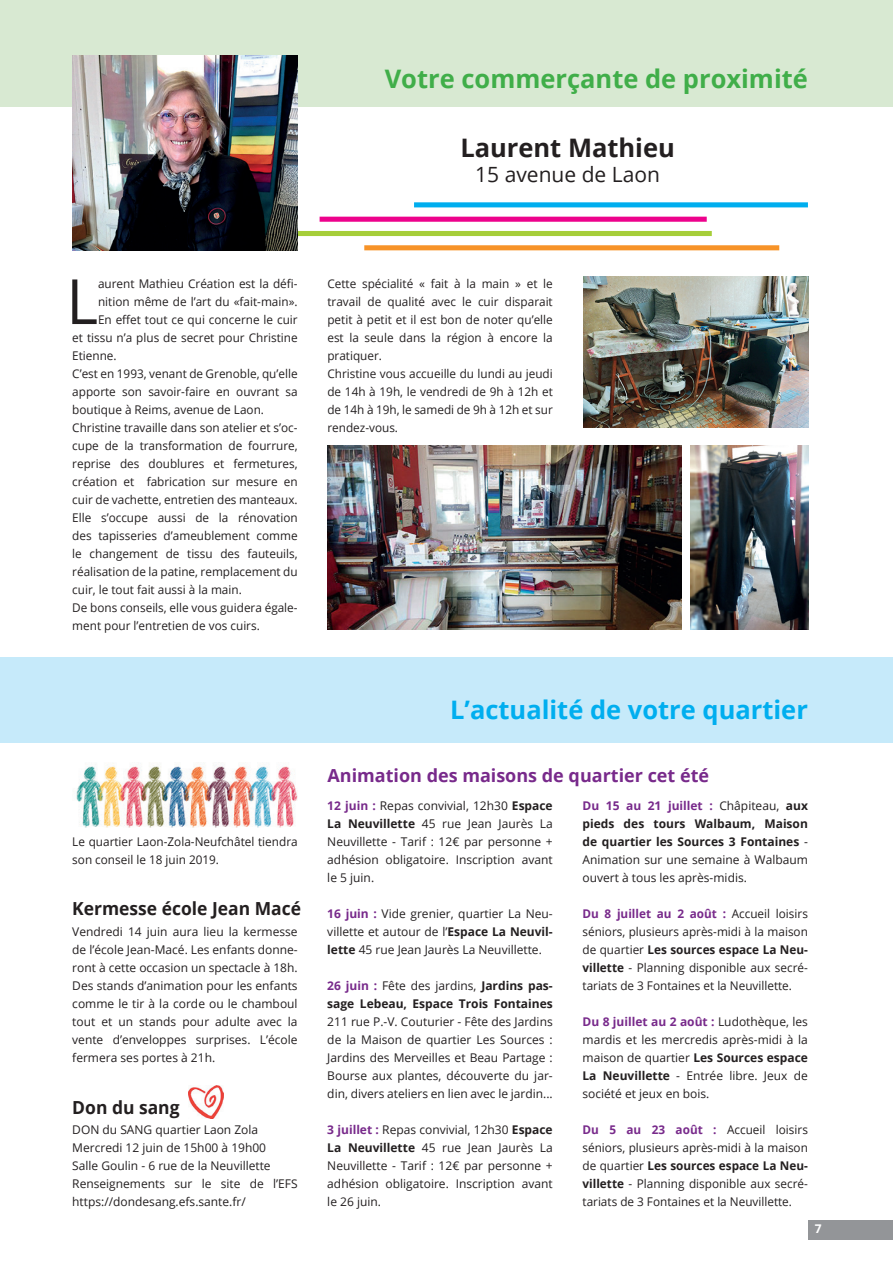
<style>
.page{position:relative;width:893px;height:1263px;background:#fff}
.page>*{position:absolute;margin:0;border:0;box-sizing:border-box;transform-origin:0 0}
.t1{font:62.4px "Open Sans";color:#231f20}
.t2{font:700 25.5px "Open Sans";color:#40ae49}
.t3{font:700 25.5px "Open Sans";color:#00aeef}
.t4{font:700 25.5px "Open Sans";color:#231f20}
.t5{font:21px "Open Sans";color:#231f20}
.t6{font:700 18px "Open Sans";color:#782a8b}
.t7{font:700 18px "Open Sans";color:#231f20}
.t8{font:12px/18px "Open Sans";color:#231f20;text-align:justify}
.t9{font:700 12px/18px "Open Sans";color:#231f20}
.t10{font:700 12px "Open Sans";color:#fff}
.s1{font-weight:700;color:#782a8b}
.s2{font-weight:700}
.s3{color:#782a8b}
.s4{font-weight:400}
</style>
<div class="page">
<div style="left:808px;top:1220px;width:85px;height:19px;background:#939598"></div>
<div style="left:0;top:0;width:893px;height:106px;background:#d8e9d2"></div>
<div style="left:414px;top:202px;width:394px;height:5px;background:#00aeef"></div>
<div style="left:320px;top:217px;width:387px;height:5px;background:#ed028c"></div>
<div style="left:364px;top:245px;width:415px;height:5px;background:#f79328"></div>
<div style="left:298px;top:231px;width:414px;height:5px;background:#a6ce39"></div>
<img style="left:72px;top:55px;width:226px;height:196px">
<div style="left:0;top:657px;width:893px;height:85px;background:#c6eafa"></div>
<img style="left:76px;top:763px;width:222px;height:65px">
<img style="left:583px;top:276px;width:225px;height:151px">
<img style="left:328px;top:446px;width:353px;height:184px">
<img style="left:691px;top:446px;width:117px;height:184px">
<img style="left:188px;top:1086px;width:35px;height:32px">
<h2 class="t2" style="left:385px;top:60px;width:425px">Votre commerçante de proximité</h2>
<h2 class="t4" style="left:460px;top:129px;width:216px">Laurent Mathieu</h2>
<h3 class="t5" style="left:475px;top:160px;width:186px">15 avenue de Laon</h3>
<h1 class="t1" style="left:66px;top:259px;width:33px">L</h1>
<p class="t8" style="left:98px;top:274px;width:201px">aurent Mathieu Création est la défi-</p>
<p class="t8" style="left:98px;top:292px;width:201px">nition même de l’art du «fait-main».</p>
<p class="t8" style="left:98px;top:310px;width:201px">En effet tout ce qui concerne le cuir</p>
<p class="t8" style="left:72px;top:328px;width:227px">et tissu n’a plus de secret pour Christine</p>
<p class="t8" style="left:72px;top:346px;width:46px">Etienne.</p>
<p class="t8" style="left:72px;top:364px;width:227px">C’est en 1993, venant de Grenoble, qu’elle</p>
<p class="t8" style="left:72px;top:382px;width:227px">apporte son savoir-faire en ouvrant sa</p>
<p class="t8" style="left:72px;top:400px;width:193px">boutique à Reims, avenue de Laon.</p>
<p class="t8" style="left:72px;top:418px;width:227px">Christine travaille dans son atelier et s’oc-</p>
<p class="t8" style="left:72px;top:436px;width:227px">cupe de la transformation de fourrure,</p>
<p class="t8" style="left:72px;top:454px;width:227px">reprise des doublures et fermetures,</p>
<p class="t8" style="left:72px;top:472px;width:227px">création et fabrication sur mesure en</p>
<p class="t8" style="left:72px;top:490px;width:227px">cuir de vachette, entretien des manteaux.</p>
<p class="t8" style="left:72px;top:508px;width:227px">Elle s’occupe aussi de la rénovation</p>
<p class="t8" style="left:72px;top:526px;width:227px">des tapisseries d’ameublement comme</p>
<p class="t8" style="left:72px;top:544px;width:227px">le changement de tissu des fauteuils,</p>
<p class="t8" style="left:72px;top:562px;width:227px">réalisation de la patine, remplacement du</p>
<p class="t8" style="left:72px;top:580px;width:171px">cuir, le tout fait aussi à la main.</p>
<p class="t8" style="left:72px;top:598px;width:227px">De bons conseils, elle vous guidera égale-</p>
<p class="t8" style="left:72px;top:616px;width:189px">ment pour l’entretien de vos cuirs.</p>
<p class="t8" style="left:327px;top:274px;width:227px;text-align:left">Cette spécialité « fait à la main » et le travail de qualité avec le cuir disparait petit à petit et il est bon de noter qu’elle est la seule dans la région à encore la pratiquer.<br>Christine vous accueille du lundi au jeudi de 14h à 19h, le vendredi de 9h à 12h et de 14h à 19h, le samedi de 9h à 12h et sur rendez-vous.</p>
<p class="t8" style="left:72px;top:832px;width:227px">Le quartier Laon-Zola-Neufchâtel tiendra son conseil le 18 juin 2019.</p>
<h3 class="t7" style="left:72px;top:896px;width:230px">Kermesse école Jean Macé</h3>
<p class="t8" style="left:72px;top:922px;width:227px">Vendredi 14 juin aura lieu la kermesse de l’école Jean-Macé. Les enfants donne&shy;ront à cette occasion un spectacle à 18h.<br>Des stands d’animation pour les enfants comme le tir à la corde ou le chamboul tout et un stands pour adulte avec la vente d’enveloppes surprises. L’école fermera ses portes à 21h.</p>
<h3 class="t7" style="left:72px;top:1095px;width:109px">Don du sang</h3>
<p class="t8" style="left:72px;top:1120px;width:227px;text-align:left">DON du SANG quartier Laon Zola Mercredi 12 juin de 15h00 à 19h00<br>Salle Goulin - 6 rue de la Neuvillette Renseignements sur le site de l’EFS https://dondesang.efs.sante.fr/</p>
<h2 class="t3" style="left:450px;top:692px;width:359px">L’actualité de votre quartier</h2>
<h3 class="t6" style="left:327px;top:763px;width:383px">Animation des maisons de quartier cet été</h3>
<p class="t8" style="left:327px;top:796px;width:227px"><span class="s1">12 juin :</span> Repas convivial, 12h30 <span class="s2">Espace La Neuvillette</span> 45 rue Jean Jaurès La Neuvillette - Tarif : 12€ par personne + adhésion obligatoire. Inscription avant le 5 juin.</p>
<p class="t8" style="left:327px;top:904px;width:227px"><span class="s1">16 juin :</span> Vide grenier, quartier La Neu&shy;villette et autour de l’<span class="s2">Espace La Neuvil&shy;lette</span> 45 rue Jean Jaurès La Neuvillette.</p>
<p class="t9" style="left:327px;top:976px;width:227px"><span class="s3">26 juin :</span> <span class="s4">Fête des jardins,</span> Jardins pas&shy;sage Lebeau, Espace Trois Fontaines</p>
<p class="t8" style="left:327px;top:1012px;width:227px">211 rue P.-V. Couturier - Fête des Jardins de la Maison de quartier Les Sources :<br>Jardins des Merveilles et Beau Partage :<br>Bourse aux plantes, découverte du jar&shy;din, divers ateliers en lien avec le jardin...</p>
<p class="t8" style="left:327px;top:1120px;width:227px"><span class="s1">3 juillet :</span> Repas convivial, 12h30 <span class="s2">Espace La Neuvillette</span> 45 rue Jean Jaurès La Neuvillette - Tarif : 12€ par personne + adhésion obligatoire. Inscription avant le 26 juin.</p>
<p class="t8" style="left:582px;top:796px;width:227px"><span class="s1">Du 15 au 21 juillet :</span> Châpiteau, <span class="s2">aux pieds des tours Walbaum, Maison de quartier les Sources 3 Fontaines</span> - Animation sur une semaine à Walbaum ouvert à tous les après-midis.</p>
<p class="t8" style="left:582px;top:904px;width:227px"><span class="s1">Du 8 juillet au 2 août :</span> Accueil loisirs séniors, plusieurs après-midi à la maison de quartier <span class="s2">Les sources espace La Neu&shy;villette</span> - Planning disponible aux secré&shy;tariats de 3 Fontaines et la Neuvillette.</p>
<p class="t8" style="left:582px;top:1012px;width:227px"><span class="s1">Du 8 juillet au 2 août :</span> Ludothèque, les mardis et les mercredis après-midi à la maison de quartier <span class="s2">Les Sources espace La Neuvillette</span> - Entrée libre. Jeux de société et jeux en bois.</p>
<p class="t8" style="left:582px;top:1120px;width:227px"><span class="s1">Du 5 au 23 août :</span> Accueil loisirs séniors, plusieurs après-midi à la maison de quartier <span class="s2">Les sources espace La Neu&shy;villette</span> - Planning disponible aux secré&shy;tariats de 3 Fontaines et la Neuvillette.</p>
<p class="t10" style="left:815px;top:1220px;width:8px">7</p>
</div>
